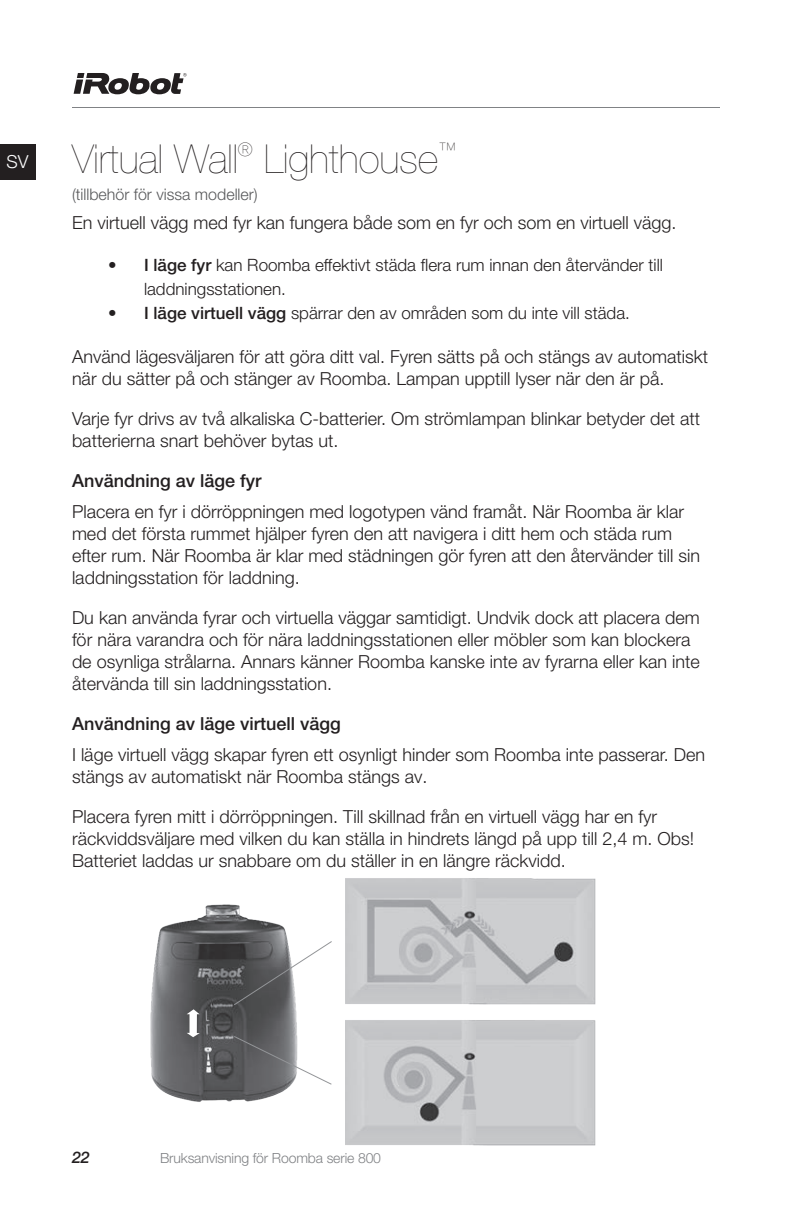
<style>
.page{position:relative;width:792px;height:1224px;background:#fff}
.page>*{position:absolute;margin:0;border:0;box-sizing:border-box;transform-origin:0 0}
.t1{font:200 40px "Helvetica Neue LT Pro";color:#231f20}
.t2{font:300 18px/22px "Helvetica Neue LT Pro";color:#231f20}
.t3{font:500 18px "Helvetica Neue LT Pro";color:#231f20}
.t4{font:300 18px "Helvetica Neue LT Pro";color:#fff}
.t5{font:300 17px/24px "Helvetica Neue LT Pro";color:#231f20}
.t6{font:300 16px "Helvetica Neue LT Pro";color:#57585a}
.t7{font:italic 500 16px "Helvetica Neue LT Pro";color:#231f20}
.t8{font:300 14px "Helvetica Neue LT Pro";letter-spacing:-.01em;color:#808285}
.s1{font-weight:500}
</style>
<div class="page">
<svg style="left:74px;top:73px;width:113px;height:21px"></svg>
<hr style="left:72px;top:107px;width:648px;height:1px;background:#808285">
<div style="left:0;top:144px;width:36px;height:36px;background:#231f20"></div>
<img style="left:150px;top:904px;width:147px;height:198px">
<svg style="left:187px;top:1009px;width:13px;height:28px"></svg>
<img style="left:346px;top:878px;width:250px;height:127px">
<svg style="left:233px;top:940px;width:99px;height:66px"></svg>
<svg style="left:233px;top:1035px;width:99px;height:50px"></svg>
<img style="left:346px;top:1020px;width:250px;height:126px">
<p class="t4" style="left:7px;top:150px;width:23px">SV</p>
<h1 class="t1" style="left:72px;top:135px;width:386px">Virtual Wall<sup>®</sup> Lighthouse<sup>™</sup></h1>
<p class="t6" style="left:72px;top:185px;width:187px">(tillbehör för vissa modeller)</p>
<p class="t2" style="left:72px;top:211px;width:606px">En virtuell vägg med fyr kan fungera både som en fyr och som en virtuell vägg.</p>
<p class="t5" style="left:144px;top:252px;width:520px;text-indent:-36px">• <span class="s1">I läge fyr</span> kan Roomba effektivt städa flera rum innan den återvänder till laddningsstationen.</p>
<p class="t5" style="left:108px;top:300px;width:523px">• <span class="s1">I läge virtuell vägg</span> spärrar den av områden som du inte vill städa.</p>
<p class="t2" style="left:72px;top:345px;width:638px">Använd lägesväljaren för att göra ditt val. Fyren sätts på och stängs av automatiskt när du sätter på och stänger av Roomba. Lampan upptill lyser när den är på.</p>
<p class="t2" style="left:72px;top:407px;width:630px">Varje fyr drivs av två alkaliska C-batterier. Om strömlampan blinkar betyder det att batterierna snart behöver bytas ut.</p>
<p class="t3" style="left:72px;top:470px;width:191px">Användning av läge fyr</p>
<p class="t2" style="left:72px;top:500px;width:630px">Placera en fyr i dörröppningen med logotypen vänd framåt. När Roomba är klar med det första rummet hjälper fyren den att navigera i ditt hem och städa rum efter rum. När Roomba är klar med städningen gör fyren att den återvänder till sin laddningsstation för laddning.</p>
<p class="t2" style="left:72px;top:606px;width:629px">Du kan använda fyrar och virtuella väggar samtidigt. Undvik dock att placera dem för nära varandra och för nära laddningsstationen eller möbler som kan blockera de osynliga strålarna. Annars känner Roomba kanske inte av fyrarna eller kan inte återvända till sin laddningsstation.</p>
<p class="t3" style="left:72px;top:713px;width:270px">Användning av läge virtuell vägg</p>
<p class="t2" style="left:72px;top:743px;width:635px">I läge virtuell vägg skapar fyren ett osynligt hinder som Roomba inte passerar. Den stängs av automatiskt när Roomba stängs av.</p>
<p class="t2" style="left:72px;top:805px;width:624px">Placera fyren mitt i dörröppningen. Till skillnad från en virtuell vägg har en fyr räckviddsväljare med vilken du kan ställa in hindrets längd på upp till 2,4 m. Obs!<br>Batteriet laddas ur snabbare om du ställer in en längre räckvidd.</p>
<p class="t7" style="left:72px;top:1148px;width:19px">22</p>
<p class="t8" style="left:160px;top:1150px;width:223px">Bruksanvisning för Roomba serie 800</p>
</div>
